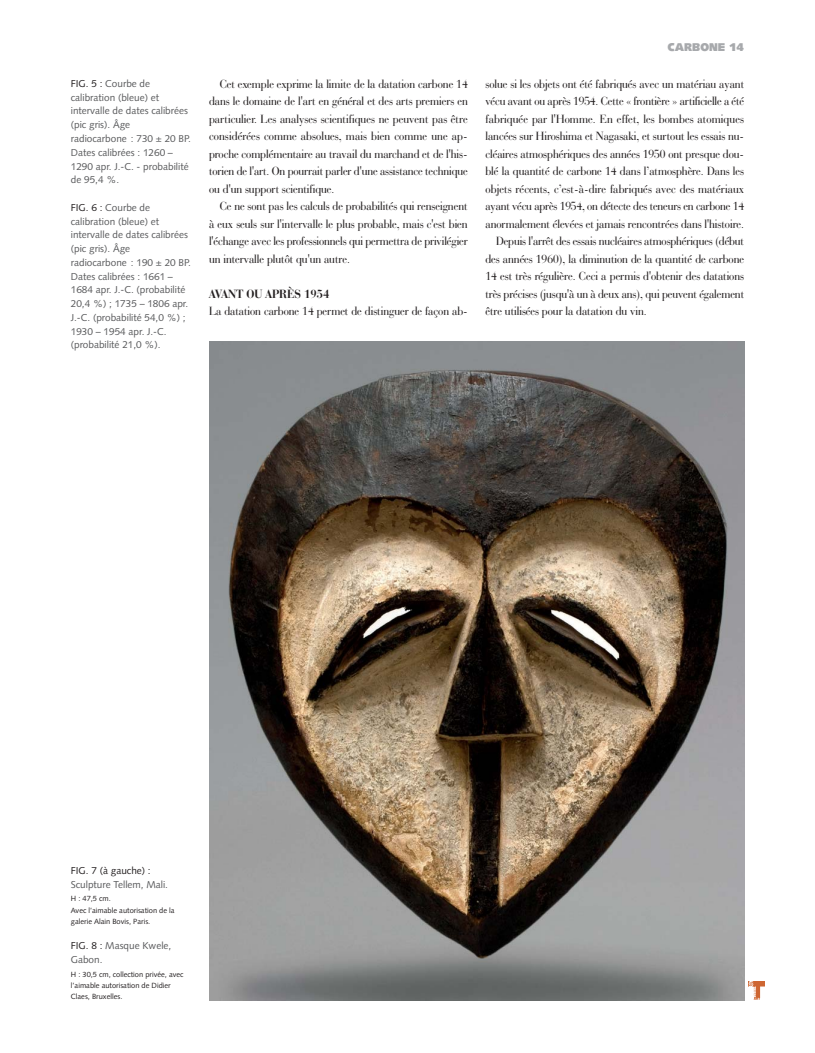
<style>
.page{position:relative;width:815px;height:1053px;background:#fff}
.page>*{position:absolute;margin:0;border:0;box-sizing:border-box;transform-origin:0 0}
.t1{font:12.5px/17.5px "Bauer Bodoni BT";color:#231f20;text-align:justify;scale:.95 1}
.t2{font:700 12.5px "Bauer Bodoni BT";color:#231f20;scale:.95 1}
.t3{font:900 11.25px "Syntax";color:#a7a9ac}
.t4{font:10px/13.8px "Syntax";color:#58595b}
.t5{font:10px "Syntax";color:#231f20}
.t6{font:7.5px/11.2px "Syntax";color:#231f20}
.s1{color:#231f20}
</style>
<div class="page">
<img style="left:749px;top:981px;width:16px;height:18px">
<img style="left:209px;top:341px;width:535px;height:659px">
<p class="t4" style="left:71px;top:78px;width:122px"><span class="s1">FIG. 5 :</span> Courbe de calibration (bleue) et intervalle de dates calibrées (pic gris). Âge<br>radiocarbone : 730 ± 20 BP.<br>Dates calibrées : 1260 –<br>1290 apr. J.-C. - probabilité de 95,4 %.</p>
<p class="t4" style="left:71px;top:201px;width:122px"><span class="s1">FIG. 6 :</span> Courbe de calibration (bleue) et intervalle de dates calibrées (pic gris). Âge<br>radiocarbone : 190 ± 20 BP.<br>Dates calibrées : 1661 –<br>1684 apr. J.-C. (probabilité<br>20,4 %) ; 1735 – 1806 apr.<br>J.-C. (probabilité 54,0 %) ;<br>1930 – 1954 apr. J.-C. (probabilité 21,0 %).</p>
<p class="t1" style="left:209px;top:76px;width:274px;text-indent:11px">Cet exemple exprime la limite de la datation carbone 14 dans le domaine de l'art en général et des arts premiers en particulier. Les analyses scientifiques ne peuvent pas être considérées comme absolues, mais bien comme une ap&shy;proche complémentaire au travail du marchand et de l'his&shy;torien de l'art. On pourrait parler d'une assistance technique ou d'un support scientifique.</p>
<p class="t1" style="left:209px;top:199px;width:274px;text-indent:11px">Ce ne sont pas les calculs de probabilités qui renseignent à eux seuls sur l'intervalle le plus probable, mais c'est bien l'échange avec les professionnels qui permettra de privilégier un intervalle plutôt qu'un autre.</p>
<p class="t2" style="left:209px;top:289px;width:128px">AVANT OU APRÈS 1954</p>
<p class="t1" style="left:209px;top:304px;width:274px">La datation carbone 14 permet de distinguer de façon ab-</p>
<p class="t3" style="left:668px;top:43px;width:78px">CARBONE 14</p>
<p class="t1" style="left:485px;top:76px;width:274px">solue si les objets ont été fabriqués avec un matériau ayant</p>
<p class="t1" style="left:485px;top:94px;width:274px">vécu avant ou après 1954. Cette « frontière » artificielle a été</p>
<p class="t1" style="left:485px;top:111px;width:274px">fabriquée par l'Homme. En effet, les bombes atomiques</p>
<p class="t1" style="left:485px;top:129px;width:274px">lancées sur Hiroshima et Nagasaki, et surtout les essais nu-</p>
<p class="t1" style="left:485px;top:146px;width:274px">cléaires atmosphériques des années 1950 ont presque dou-</p>
<p class="t1" style="left:485px;top:164px;width:274px">blé la quantité de carbone 14 dans l’atmosphère. Dans les</p>
<p class="t1" style="left:485px;top:181px;width:274px">objets récents, c’est-à-dire fabriqués avec des matériaux</p>
<p class="t1" style="left:485px;top:199px;width:274px">ayant vécu après 1954, on détecte des teneurs en carbone 14</p>
<p class="t1" style="left:485px;top:216px;width:274px">anormalement élevées et jamais rencontrées dans l'histoire.</p>
<p class="t1" style="left:496px;top:234px;width:263px">Depuis l'arrêt des essais nucléaires atmosphériques (début</p>
<p class="t1" style="left:485px;top:251px;width:274px">des années 1960), la diminution de la quantité de carbone</p>
<p class="t1" style="left:485px;top:269px;width:274px">14 est très régulière. Ceci a permis d'obtenir des datations</p>
<p class="t1" style="left:485px;top:286px;width:274px">très précises (jusqu'à un à deux ans), qui peuvent également</p>
<p class="t1" style="left:485px;top:304px;width:171px">être utilisées pour la datation du vin.</p>
<p class="t5" style="left:71px;top:866px;width:81px">FIG. 7 (à gauche) :</p>
<p class="t4" style="left:71px;top:878px;width:99px">Sculpture Tellem, Mali.</p>
<p class="t6" style="left:71px;top:893px;width:105px">H : 47,5 cm.<br>Avec l’aimable autorisation de la galerie Alain Bovis, Paris.</p>
<p class="t4" style="left:71px;top:939px;width:102px"><span class="s1">FIG. 8 :</span> Masque Kwele,<br>Gabon.</p>
<p class="t6" style="left:71px;top:968px;width:114px">H : 30,5 cm, collection privée, avec l’aimable autorisation de Didier<br>Claes, Bruxelles.</p>
</div>
